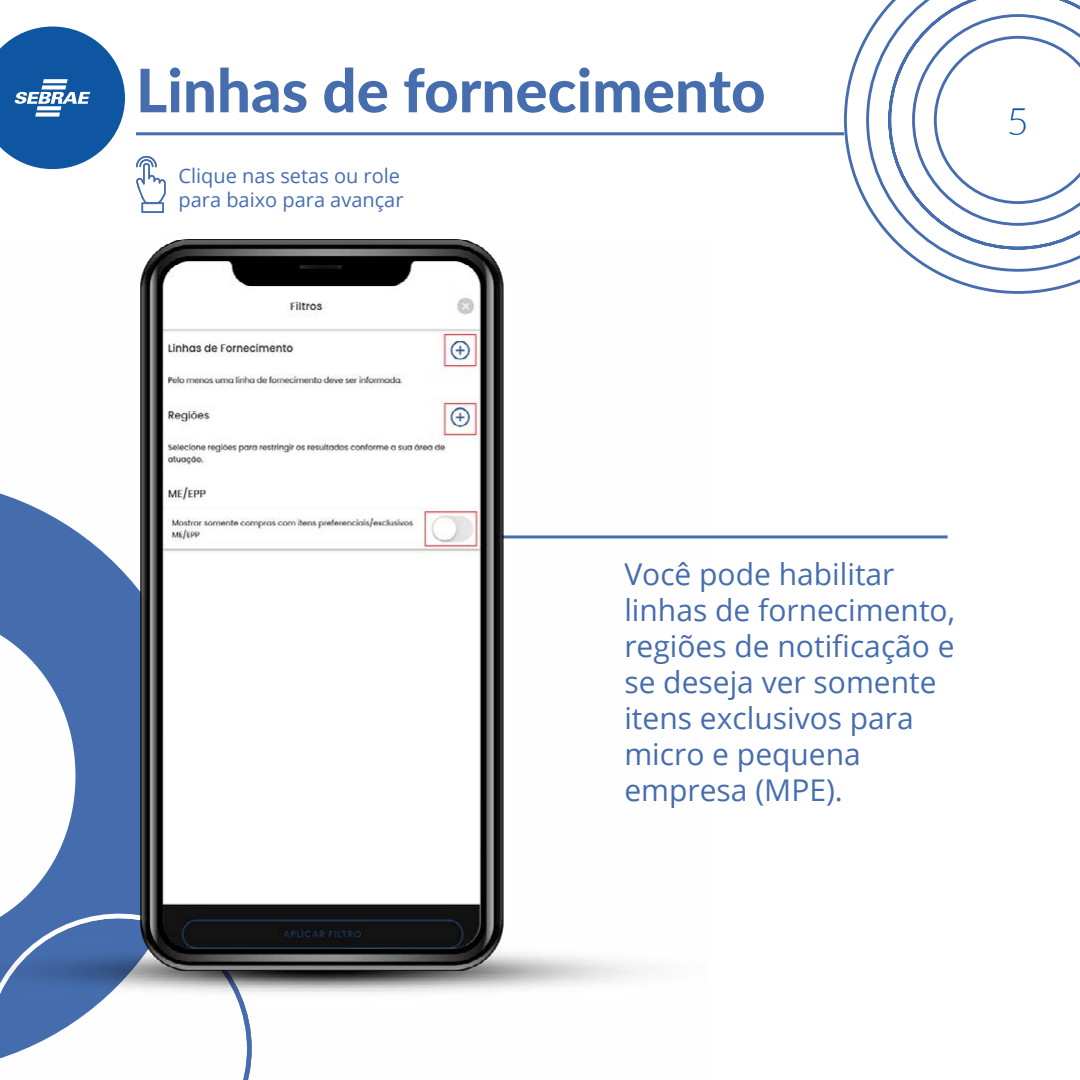
<style>
.page{position:relative;width:1080px;height:1080px;background:#fff}
.page>*{position:absolute;margin:0;border:0;box-sizing:border-box;transform-origin:0 0}
.t1{font:800 60px "Lato";color:#466eaf}
.t2{font:300 37.9px "Lato";color:#0e56a2}
.t3{font:30px/36px "Open Sans";color:#466eaf}
.t4{font:20px/24px "Open Sans";color:#466eaf}
</style>
<div class="page">
<svg style="left:843px;top:0;width:237px;height:294px"></svg>
<svg style="left:0;top:27px;width:125px;height:142px"></svg>
<hr style="left:136px;top:132px;width:708px;height:3px;background:#466eaf">
<svg style="left:136px;top:156px;width:30px;height:57px"></svg>
<hr style="left:392px;top:535px;width:556px;height:3px;background:#466eaf">
<img style="left:0;top:239px;width:709px;height:841px">
<h1 class="t1" style="left:136px;top:46px;width:631px">Linhas de fornecimento</h1>
<p class="t4" style="left:179px;top:163px;width:227px">Clique nas setas ou role para baixo para avançar</p>
<p class="t2" style="left:1007px;top:95px;width:23px">5</p>
<p class="t3" style="left:624px;top:555px;width:332px">Você pode habilitar linhas de fornecimento, regiões de notificação e se deseja ver somente itens exclusivos para micro e pequena empresa (MPE).</p>
</div>
